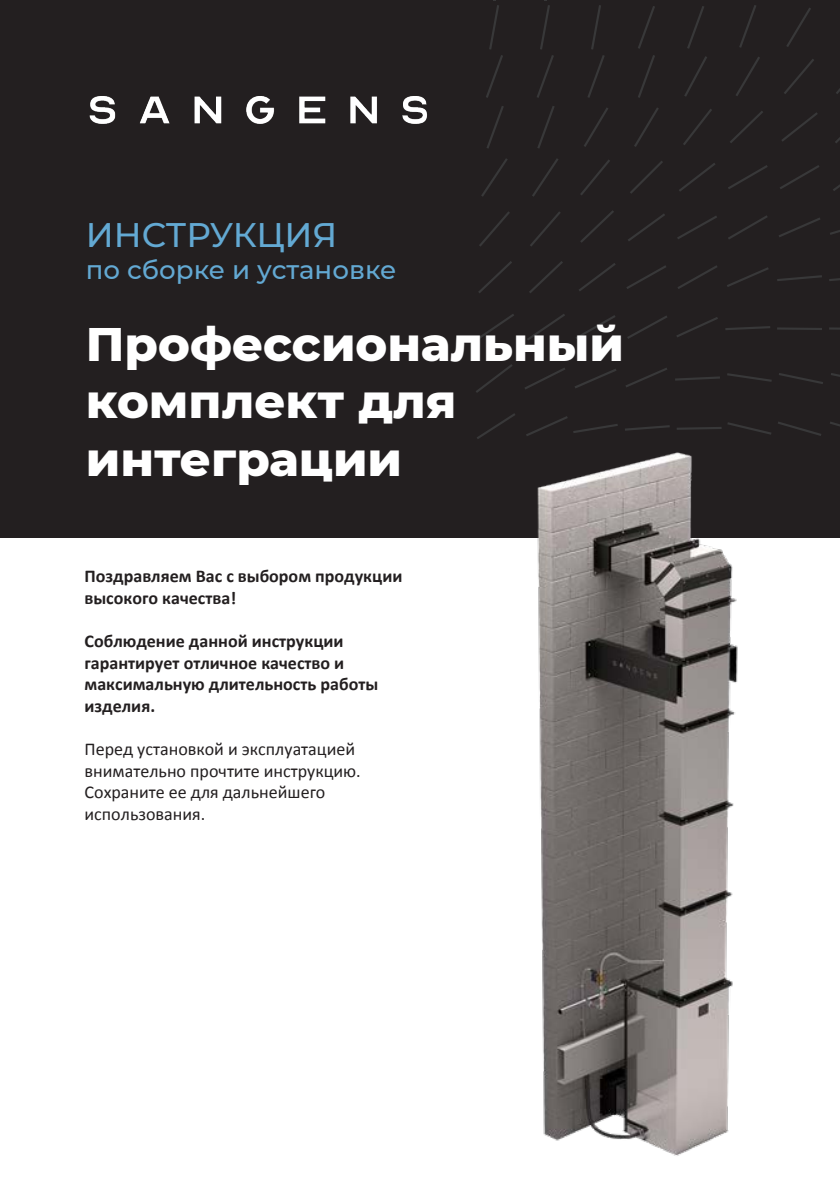
<style>
.page{position:relative;width:840px;height:1191px;background:#fff}
.page>*{position:absolute;margin:0;border:0;box-sizing:border-box;transform-origin:0 0}
.t1{font:800 48px/57.6px "Montserrat";color:#fff}
.t2{font:500 34px "Montserrat";color:#63a9d3}
.t3{font:500 26px "Montserrat";color:#63a9d3}
.t4{font:700 18px/21.6px "Calibri";color:#231f20}
.t5{font:18px/21.6px "Calibri";color:#231f20}
</style>
<div class="page">
<div style="left:0;top:0;width:839px;height:537px;background:#231f20"></div>
<svg style="left:541px;top:416px;width:26px;height:12px"></svg>
<svg style="left:525px;top:368px;width:40px;height:21px"></svg>
<svg style="left:575px;top:369px;width:41px;height:19px"></svg>
<svg style="left:626px;top:368px;width:41px;height:19px"></svg>
<svg style="left:627px;top:316px;width:40px;height:23px"></svg>
<svg style="left:677px;top:317px;width:40px;height:20px"></svg>
<svg style="left:594px;top:424px;width:23px;height:4px"></svg>
<svg style="left:638px;top:425px;width:31px;height:3px"></svg>
<svg style="left:683px;top:427px;width:38px;height:1px"></svg>
<svg style="left:727px;top:422px;width:23px;height:6px"></svg>
<svg style="left:675px;top:376px;width:44px;height:5px"></svg>
<svg style="left:727px;top:373px;width:44px;height:9px"></svg>
<svg style="left:725px;top:326px;width:44px;height:4px"></svg>
<hr style="left:776px;top:327px;width:45px;height:3px;background:#383839">
<svg style="left:778px;top:422px;width:43px;height:14px"></svg>
<svg style="left:779px;top:373px;width:43px;height:11px"></svg>
<svg style="left:527px;top:314px;width:38px;height:26px"></svg>
<svg style="left:576px;top:315px;width:39px;height:24px"></svg>
<svg style="left:579px;top:263px;width:36px;height:28px"></svg>
<svg style="left:580px;top:210px;width:33px;height:33px"></svg>
<svg style="left:580px;top:160px;width:30px;height:35px"></svg>
<svg style="left:584px;top:108px;width:24px;height:39px"></svg>
<svg style="left:634px;top:108px;width:24px;height:39px"></svg>
<svg style="left:683px;top:109px;width:28px;height:36px"></svg>
<svg style="left:730px;top:111px;width:32px;height:32px"></svg>
<svg style="left:630px;top:161px;width:32px;height:33px"></svg>
<svg style="left:628px;top:214px;width:36px;height:27px"></svg>
<svg style="left:626px;top:265px;width:40px;height:24px"></svg>
<svg style="left:678px;top:265px;width:39px;height:24px"></svg>
<svg style="left:677px;top:216px;width:39px;height:23px"></svg>
<svg style="left:679px;top:163px;width:36px;height:28px"></svg>
<svg style="left:727px;top:267px;width:41px;height:20px"></svg>
<svg style="left:777px;top:275px;width:44px;height:6px"></svg>
<svg style="left:779px;top:218px;width:41px;height:19px"></svg>
<svg style="left:728px;top:215px;width:39px;height:24px"></svg>
<svg style="left:728px;top:165px;width:39px;height:24px"></svg>
<svg style="left:780px;top:165px;width:39px;height:24px"></svg>
<svg style="left:782px;top:112px;width:35px;height:29px"></svg>
<svg style="left:529px;top:261px;width:33px;height:32px"></svg>
<svg style="left:530px;top:212px;width:30px;height:34px"></svg>
<svg style="left:532px;top:159px;width:26px;height:38px"></svg>
<svg style="left:537px;top:106px;width:17px;height:42px"></svg>
<svg style="left:638px;top:55px;width:16px;height:43px"></svg>
<svg style="left:638px;top:6px;width:16px;height:43px"></svg>
<svg style="left:687px;top:6px;width:17px;height:43px"></svg>
<svg style="left:739px;top:5px;width:17px;height:43px"></svg>
<svg style="left:786px;top:8px;width:24px;height:39px"></svg>
<svg style="left:684px;top:56px;width:23px;height:40px"></svg>
<svg style="left:736px;top:57px;width:23px;height:39px"></svg>
<svg style="left:784px;top:59px;width:29px;height:35px"></svg>
<svg style="left:588px;top:5px;width:16px;height:93px"></svg>
<svg style="left:537px;top:0;width:16px;height:98px"></svg>
<svg style="left:829px;top:327px;width:10px;height:3px"></svg>
<svg style="left:830px;top:422px;width:9px;height:4px"></svg>
<svg style="left:831px;top:373px;width:8px;height:4px"></svg>
<svg style="left:829px;top:278px;width:10px;height:3px"></svg>
<svg style="left:830px;top:230px;width:9px;height:5px"></svg>
<svg style="left:833px;top:185px;width:6px;height:6px"></svg>
<svg style="left:492px;top:413px;width:23px;height:15px"></svg>
<svg style="left:476px;top:364px;width:36px;height:29px"></svg>
<svg style="left:476px;top:314px;width:38px;height:26px"></svg>
<svg style="left:478px;top:261px;width:34px;height:32px"></svg>
<svg style="left:479px;top:212px;width:30px;height:34px"></svg>
<svg style="left:481px;top:158px;width:26px;height:39px"></svg>
<svg style="left:487px;top:106px;width:16px;height:42px"></svg>
<svg style="left:486px;top:0;width:17px;height:98px"></svg>
<img style="left:89px;top:96px;width:338px;height:28px">
<img style="left:474px;top:428px;width:341px;height:728px">
<p class="t2" style="left:86px;top:211px;width:253px">ИНСТРУКЦИЯ</p>
<p class="t3" style="left:86px;top:251px;width:312px">по сборке и установке</p>
<p class="t1" style="left:86px;top:312px;width:539px">Профессиональный комплект для интеграции</p>
<p class="t4" style="left:84px;top:565px;width:319px">Поздравляем Вас с выбором продукции высокого качества!</p>
<p class="t4" style="left:84px;top:629px;width:295px">Соблюдение данной инструкции гарантирует отличное качество и максимальную длительность работы изделия.</p>
<p class="t5" style="left:84px;top:738px;width:277px">Перед установкой и эксплуатацией внимательно прочтите инструкцию.<br>Сохраните ее для дальнейшего использования.</p>
</div>
